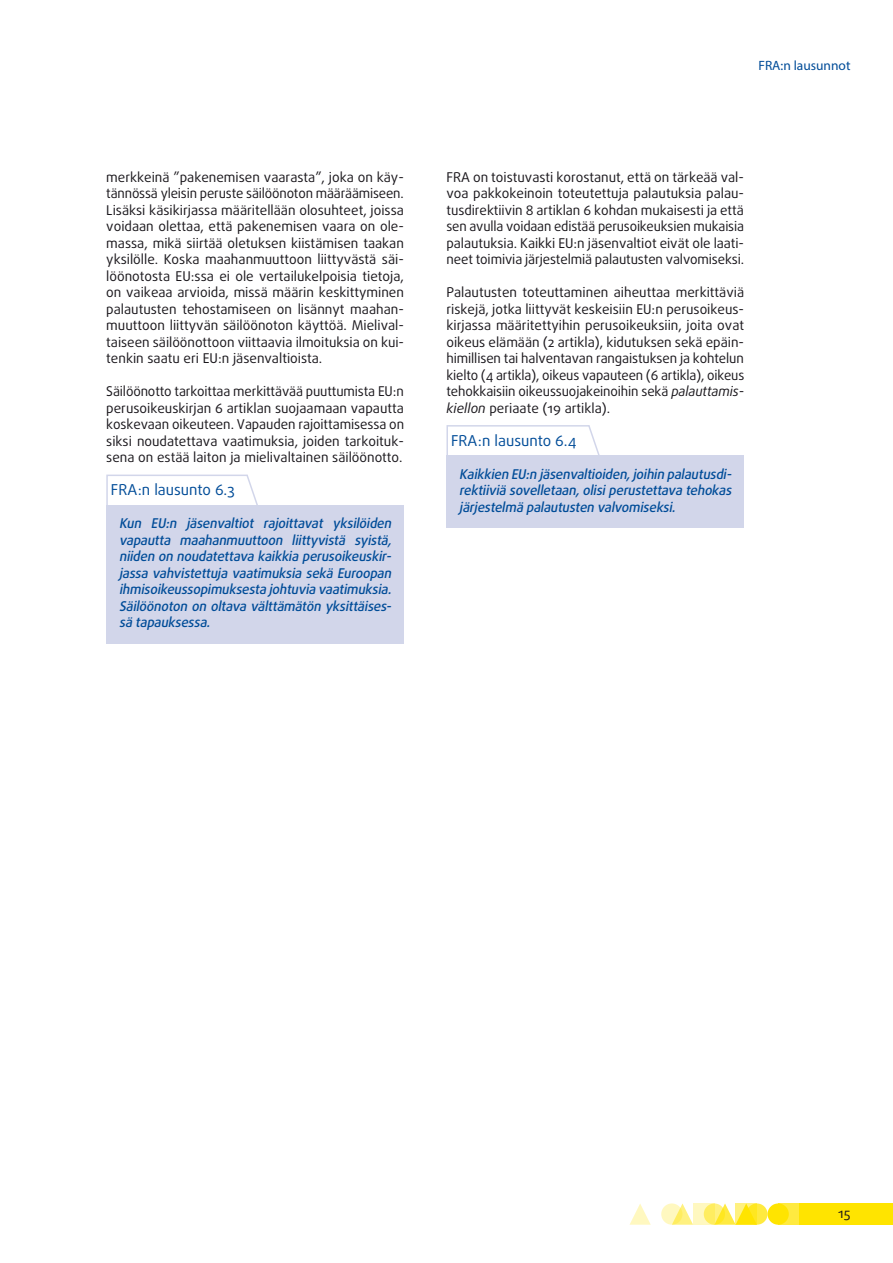
<style>
.page{position:relative;width:893px;height:1263px;background:#fff}
.page>*{position:absolute;margin:0;border:0;box-sizing:border-box;transform-origin:0 0}
.opinion_header_sw{font:15px "Daxline Pro";color:#004c98}
.body_text{font:13.5px/16.5px "Daxline Pro";color:#1a171c;text-align:justify}
.opinion_text_SW_last{font:italic 500 13.5px/16.5px "Daxline Pro";letter-spacing:-.01em;color:#004c98;text-align:justify}
.t1{font:13.5px "Myriad Pro";color:#004c98}
.s1{font-style:italic}
</style>
<div class="page">
<div style="left:746px;top:1203px;width:21px;height:22px;background:#ffea40;border-radius:50%"></div>
<div style="left:778px;top:1203px;width:21px;height:22px;background:#ffea40"></div>
<div style="left:799px;top:1203px;width:94px;height:22px;background:#ffe400"></div>
<svg style="left:675px;top:1203px;width:18px;height:22px"></svg>
<svg style="left:629px;top:1204px;width:22px;height:21px"></svg>
<div style="left:767px;top:1203px;width:22px;height:22px;background:#ffe400;border-radius:50%"></div>
<svg style="left:718px;top:1203px;width:18px;height:22px"></svg>
<svg style="left:704px;top:1203px;width:21px;height:22px"></svg>
<svg style="left:661px;top:1203px;width:21px;height:22px"></svg>
<svg style="left:736px;top:1203px;width:21px;height:22px"></svg>
<svg style="left:693px;top:1203px;width:21px;height:22px"></svg>
<div style="left:106px;top:505px;width:298px;height:138px;background:#d2d6ea"></div>
<div style="left:446px;top:456px;width:298px;height:72px;background:#d2d6ea"></div>
<svg style="left:106px;top:474px;width:152px;height:31px"></svg>
<svg style="left:446px;top:425px;width:155px;height:31px"></svg>
<p class="body_text" style="left:106px;top:169px;width:299px">merkkeinä ”pakenemisen vaarasta”, joka on käy&shy;tännössä yleisin peruste säilöönoton määräämiseen.<br>Lisäksi käsikirjassa määritellään olosuhteet, joissa voidaan olettaa, että pakenemisen vaara on ole&shy;massa, mikä siirtää oletuksen kiistämisen taakan yksilölle. Koska maahanmuuttoon liittyvästä säi&shy;löönotosta EU:ssa ei ole vertailukelpoisia tietoja, on vaikeaa arvioida, missä määrin keskittyminen palautusten tehostamiseen on lisännyt maahan&shy;muuttoon liittyvän säilöönoton käyttöä. Mielival&shy;taiseen säilöönottoon viittaavia ilmoituksia on kui&shy;tenkin saatu eri EU:n jäsenvaltioista.</p>
<p class="body_text" style="left:106px;top:383px;width:299px">Säilöönotto tarkoittaa merkittävää puuttumista EU:n perusoikeuskirjan 6 artiklan suojaamaan vapautta koskevaan oikeuteen. Vapauden rajoittamisessa on siksi noudatettava vaatimuksia, joiden tarkoituk&shy;sena on estää laiton ja mielivaltainen säilöönotto.</p>
<p class="opinion_header_sw" style="left:111px;top:480px;width:125px">FRA:n lausunto 6.3</p>
<p class="opinion_text_SW_last" style="left:119px;top:515px;width:277px">Kun EU:n jäsenvaltiot rajoittavat yksilöiden vapautta maahanmuuttoon liittyvistä syistä, niiden on noudatettava kaikkia perusoikeuskir&shy;jassa vahvistettuja vaatimuksia sekä Euroopan ihmisoikeussopimuksesta johtuvia vaatimuksia.<br>Säilöönoton on oltava välttämätön yksittäises&shy;sä tapauksessa.</p>
<p class="t1" style="left:758px;top:57px;width:94px">FRA:n lausunnot</p>
<p class="body_text" style="left:446px;top:169px;width:299px">FRA on toistuvasti korostanut, että on tärkeää val&shy;voa pakkokeinoin toteutettuja palautuksia palau&shy;tusdirektiivin 8 artiklan 6 kohdan mukaisesti ja että sen avulla voidaan edistää perusoikeuksien mukaisia palautuksia. Kaikki EU:n jäsenvaltiot eivät ole laati&shy;neet toimivia järjestelmiä palautusten valvomiseksi.</p>
<p class="body_text" style="left:446px;top:284px;width:299px">Palautusten toteuttaminen aiheuttaa merkittäviä riskejä, jotka liittyvät keskeisiin EU:n perusoikeus&shy;kirjassa määritettyihin perusoikeuksiin, joita ovat oikeus elämään (2 artikla), kidutuksen sekä epäin&shy;himillisen tai halventavan rangaistuksen ja kohtelun kielto (4 artikla), oikeus vapauteen (6 artikla), oikeus tehokkaisiin oikeussuojakeinoihin sekä <span class="s1">palauttamis&shy;kiellon</span> periaate (19 artikla).</p>
<p class="opinion_header_sw" style="left:451px;top:431px;width:127px">FRA:n lausunto 6.4</p>
<p class="opinion_text_SW_last" style="left:459px;top:466px;width:277px">Kaikkien EU:n jäsenvaltioiden,joihin palautusdi&shy;rektiiviä sovelletaan,olisiperustettava tehokas järjestelmä palautusten valvomiseksi.</p>
<p class="body_text" style="left:838px;top:1205px;width:14px">15</p>
</div>
